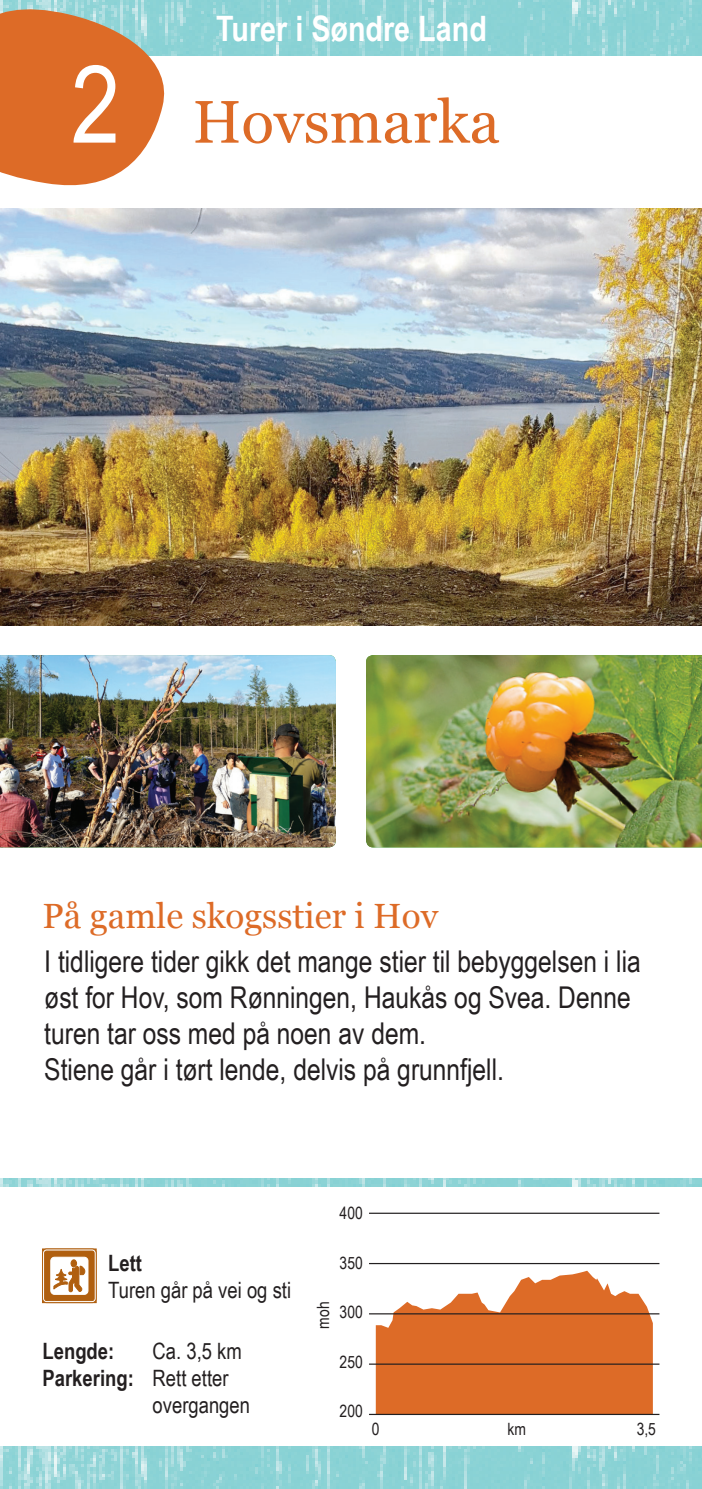
<style>
.page{position:relative;width:702px;height:1489px;background:#fff}
.page>*{position:absolute;margin:0;border:0;box-sizing:border-box;transform-origin:0 0}
.t1{font:60px "Georgia";color:#dd6b27}
.t2{font:35px "Georgia";color:#dd6b27}
.t3{font:700 35px "Arial Narrow";color:#fff}
.t4{font:30px/36px "Arial Narrow";color:#231f20}
.t5{font:22.5px "Arial Narrow";color:#231f20}
.t6{font:700 22.5px "Arial Narrow";color:#231f20}
.t7{font:17px "Arial Narrow";color:#231f20}
.s1{font-family:"Arial Narrow";font-size:108px;color:#fff}
.s2{font-weight:400}
</style>
<div class="page">
<img style="left:173px;top:0;width:529px;height:56px">
<svg style="left:0;top:0;width:173px;height:186px;background:#d78b58"></svg>
<img style="left:0;top:1446px;width:702px;height:42px">
<hr style="left:369px;top:1262px;width:290px;height:1px;background:#231f20">
<hr style="left:369px;top:1212px;width:290px;height:1px;background:#231f20">
<hr style="left:369px;top:1313px;width:290px;height:1px;background:#231f20">
<hr style="left:369px;top:1363px;width:290px;height:1px;background:#231f20">
<hr style="left:369px;top:1413px;width:290px;height:1px;background:#231f20">
<img style="left:0;top:1178px;width:702px;height:8px">
<svg style="left:376px;top:1270px;width:276px;height:144px"></svg>
<img style="left:0;top:208px;width:702px;height:417px">
<img style="left:0;top:655px;width:336px;height:192px">
<img style="left:366px;top:655px;width:336px;height:192px">
<svg style="left:42px;top:1248px;width:55px;height:55px"></svg>
<p class="t3" style="left:216px;top:3px;width:272px">Turer i Søndre Land</p>
<h1 class="t1" style="left:71px;top:78px;width:430px"><span class="s1">2</span> Hovsmarka</h1>
<p class="t2" style="left:43px;top:890px;width:397px">På gamle skogsstier i Hov</p>
<p class="t4" style="left:44px;top:942px;width:598px">I tidligere tider gikk det mange stier til bebyggelsen i lia øst for Hov, som Rønningen, Haukås og Svea. Denne turen tar oss med på noen av dem.<br>Stiene går i tørt lende, delvis på grunnfjell.</p>
<p class="t7" style="left:339px;top:1200px;width:25px">400</p>
<p class="t6" style="left:108px;top:1246px;width:35px">Lett</p>
<p class="t5" style="left:108px;top:1273px;width:184px">Turen går på vei og sti</p>
<p class="t6" style="left:43px;top:1333px;width:73px">Lengde:</p>
<p class="t5" style="left:153px;top:1333px;width:91px">Ca. 3,5 km</p>
<p class="t6" style="left:43px;top:1360px;width:187px">Parkering: <span class="s2">Rett etter</span></p>
<p class="t5" style="left:153px;top:1387px;width:99px">overgangen</p>
<p class="t7" style="left:339px;top:1398px;width:25px">200</p>
<p class="t7" style="left:339px;top:1250px;width:25px">350</p>
<p class="t7" style="left:339px;top:1299px;width:25px">300</p>
<p class="t7" style="left:339px;top:1348px;width:25px">250</p>
<p class="t7" style="left:311px;top:1328px;width:29px;rotate:-90deg">moh</p>
<p class="t7" style="left:372px;top:1416px;width:9px">0</p>
<p class="t7" style="left:507px;top:1416px;width:20px">km</p>
<p class="t7" style="left:636px;top:1416px;width:21px">3,5</p>
</div>
